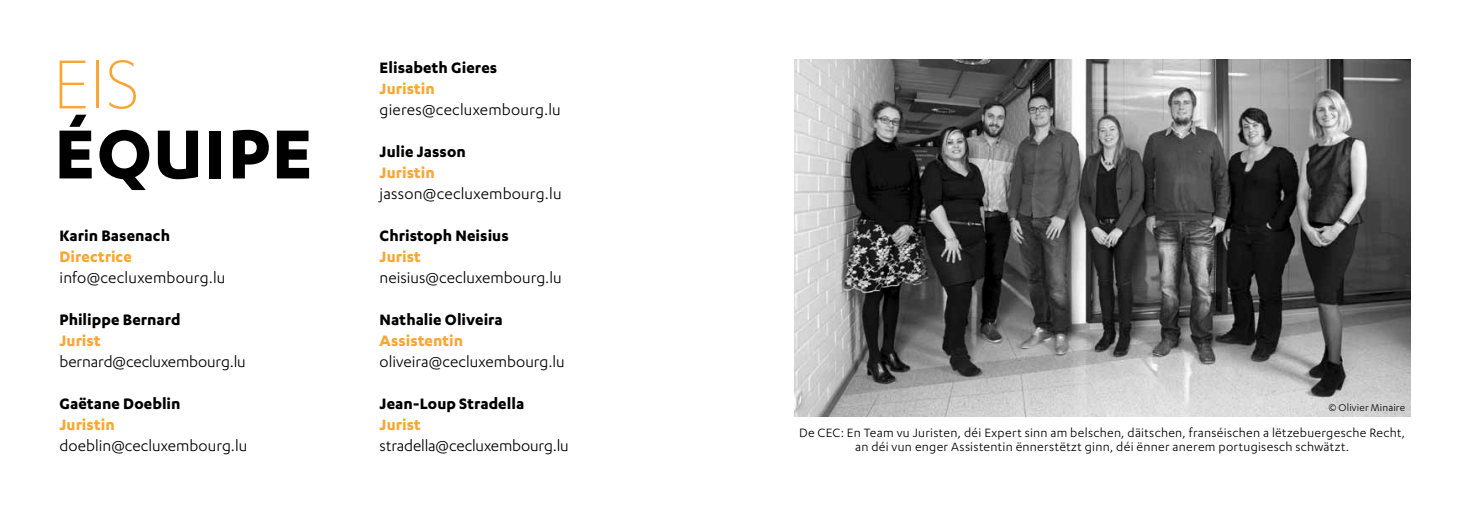
<style>
.page{position:relative;width:1469px;height:521px;background:#fff}
.page>*{position:absolute;margin:0;border:0;box-sizing:border-box;transform-origin:0 0}
.t1{font:700 80.5px "Karbon";letter-spacing:.02em;color:#000}
.t2{font:300 80.5px "Karbon";color:#faa634}
.t3{font:17.5px "Karbon";color:#000}
.t4{font:700 17.5px "Karbon";letter-spacing:.005em;color:#000}
.t5{font:700 17.5px "Karbon";letter-spacing:.005em;color:#faa634}
.t6{font:14px/14px "Karbon";letter-spacing:.02em;color:#000;text-align:center}
.t7{font:11.38px "Karbon";letter-spacing:.015em;color:#000}
</style>
<div class="page">
<img style="left:794px;top:60px;width:616px;height:357px">
<h1 class="t2" style="left:52px;top:40px;width:58px">EIS</h1>
<h1 class="t1" style="left:55px;top:108px;width:259px">éQUIPE</h1>
<p class="t4" style="left:60px;top:226px;width:112px">Karin Basenach</p>
<p class="t5" style="left:60px;top:247px;width:74px">Directrice</p>
<p class="t3" style="left:60px;top:268px;width:167px">info@cecluxembourg.lu</p>
<p class="t4" style="left:60px;top:310px;width:123px">Philippe Bernard</p>
<p class="t5" style="left:60px;top:331px;width:43px">Jurist</p>
<p class="t3" style="left:60px;top:352px;width:188px">bernard@cecluxembourg.lu</p>
<p class="t4" style="left:60px;top:394px;width:122px">Gaëtane Doeblin</p>
<p class="t5" style="left:60px;top:415px;width:57px">Juristin</p>
<p class="t3" style="left:60px;top:436px;width:189px">doeblin@cecluxembourg.lu</p>
<p class="t4" style="left:379px;top:58px;width:119px">Elisabeth Gieres</p>
<p class="t5" style="left:379px;top:79px;width:57px">Juristin</p>
<p class="t3" style="left:379px;top:100px;width:183px">gieres@cecluxembourg.lu</p>
<p class="t4" style="left:379px;top:142px;width:88px">Julie Jasson</p>
<p class="t5" style="left:379px;top:163px;width:57px">Juristin</p>
<p class="t3" style="left:379px;top:184px;width:183px">jasson@cecluxembourg.lu</p>
<p class="t4" style="left:379px;top:226px;width:131px">Christoph Neisius</p>
<p class="t5" style="left:379px;top:247px;width:43px">Jurist</p>
<p class="t3" style="left:379px;top:268px;width:183px">neisius@cecluxembourg.lu</p>
<p class="t4" style="left:379px;top:310px;width:124px">Nathalie Oliveira</p>
<p class="t5" style="left:379px;top:331px;width:85px">Assistentin</p>
<p class="t3" style="left:379px;top:352px;width:187px">oliveira@cecluxembourg.lu</p>
<p class="t4" style="left:379px;top:394px;width:146px">Jean-Loup Stradella</p>
<p class="t5" style="left:379px;top:415px;width:43px">Jurist</p>
<p class="t3" style="left:379px;top:436px;width:191px">stradella@cecluxembourg.lu</p>
<p class="t7" style="left:1328px;top:402px;width:78px">© Olivier Minaire</p>
<p class="t6" style="left:799px;top:425px;width:607px">De CEC: En Team vu Juristen, déi Expert sinn am belschen, däitschen, franséischen a lëtzebuergesche Recht, an déi vun enger Assistentin ënnerstëtzt ginn, déi ënner anerem portugisesch schwätzt.</p>
</div>
